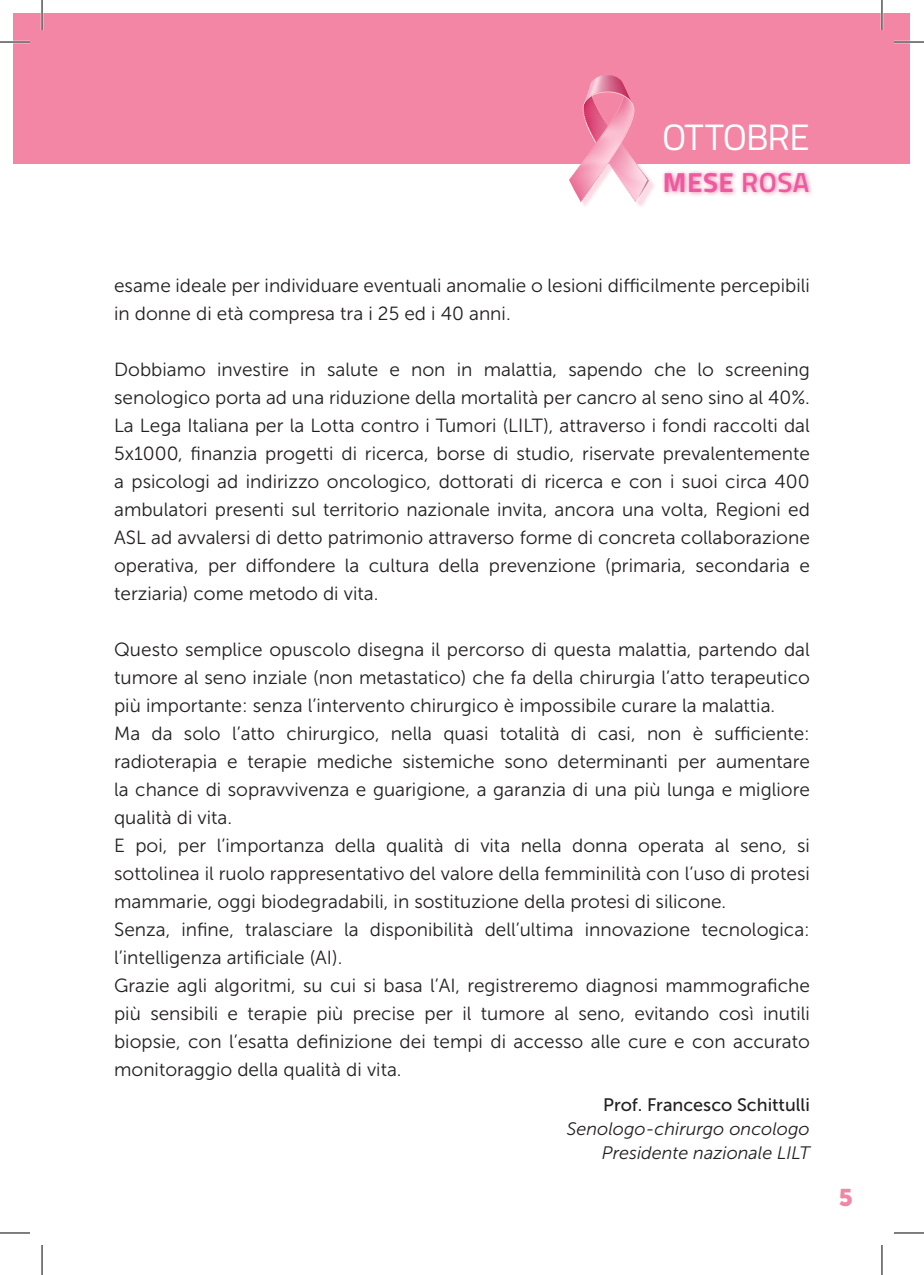
<style>
.page{position:relative;width:924px;height:1275px;background:#fff}
.page>*{position:absolute;margin:0;border:0;box-sizing:border-box;transform-origin:0 0}
.t1{font:36.6px "Titillium";letter-spacing:-.035em;color:#fff}
.t2{font:700 27.6px "Titillium";color:#ef59a1}
.t3{font:24px "Museo Sans 900";color:#f386a4}
.t4{font:19px/28px "Museo Sans 300";color:#231f20;text-align:justify}
.t5{font:italic 18px "Museo Sans 300";color:#231f20}
.t6{font:18px "Museo Sans 500";color:#231f20}
.s1{font-weight:600}
</style>
<div class="page">
<div style="left:14px;top:14px;width:895px;height:150px;background:#f386a4"></div>
<div style="left:570px;top:76px;width:85px;height:132px;background:#f38aaa;opacity:.3"></div>
<img style="left:647px;top:91px;width:2px;height:111px">
<svg style="left:569px;top:75px;width:78px;height:127px"></svg>
<svg style="left:663px;top:170px;width:149px;height:26px"></svg>
<hr style="left:0;top:41px;width:30px;height:2px;background:#fff">
<hr style="left:893px;top:41px;width:30px;height:2px;background:#fff">
<hr style="left:41px;top:0;width:2px;height:30px;background:#fff">
<hr style="left:880px;top:0;width:2px;height:30px;background:#fff">
<hr style="left:0;top:42px;width:30px;height:1px;background:#000">
<hr style="left:893px;top:42px;width:30px;height:1px;background:#000">
<hr style="left:0;top:1232px;width:30px;height:1px;background:#000">
<hr style="left:893px;top:1232px;width:30px;height:1px;background:#000">
<hr style="left:42px;top:0;width:1px;height:30px;background:#000">
<hr style="left:42px;top:1245px;width:1px;height:30px;background:#000">
<hr style="left:881px;top:0;width:1px;height:30px;background:#000">
<hr style="left:881px;top:1245px;width:1px;height:30px;background:#000">
<p class="t1" style="left:662px;top:111px;width:149px">OTTOBRE</p>
<p class="t2" style="left:662px;top:161px;width:148px">MESE <span class="s1">ROSA</span></p>
<p class="t4" style="left:114px;top:271px;width:697px">esame ideale per individuare eventuali anomalie o lesioni difficilmente percepibili in donne di età compresa tra i 25 ed i 40 anni.</p>
<p class="t4" style="left:114px;top:355px;width:697px">Dobbiamo investire in salute e non in malattia, sapendo che lo screening senologico porta ad una riduzione della mortalità per cancro al seno sino al 40%.</p>
<p class="t4" style="left:114px;top:411px;width:697px">La Lega Italiana per la Lotta contro i Tumori (LILT), attraverso i fondi raccolti dal 5x1000, finanzia progetti di ricerca, borse di studio, riservate prevalentemente a psicologi ad indirizzo oncologico, dottorati di ricerca e con i suoi circa 400 ambulatori presenti sul territorio nazionale invita, ancora una volta, Regioni ed ASL ad avvalersi di detto patrimonio attraverso forme di concreta collaborazione operativa, per diffondere la cultura della prevenzione (primaria, secondaria e terziaria) come metodo di vita.</p>
<p class="t4" style="left:114px;top:635px;width:697px">Questo semplice opuscolo disegna il percorso di questa malattia, partendo dal tumore al seno inziale (non metastatico) che fa della chirurgia l’atto terapeutico più importante: senza l’intervento chirurgico è impossibile curare la malattia.</p>
<p class="t4" style="left:114px;top:719px;width:697px">Ma da solo l’atto chirurgico, nella quasi totalità di casi, non è sufficiente: radioterapia e terapie mediche sistemiche sono determinanti per aumentare la chance di sopravvivenza e guarigione, a garanzia di una più lunga e migliore qualità di vita.</p>
<p class="t4" style="left:114px;top:831px;width:697px">E poi, per l’importanza della qualità di vita nella donna operata al seno, si sottolinea il ruolo rappresentativo del valore della femminilità con l’uso di protesi mammarie, oggi biodegradabili, in sostituzione della protesi di silicone.</p>
<p class="t4" style="left:114px;top:915px;width:697px">Senza, infine, tralasciare la disponibilità dell’ultima innovazione tecnologica: l’intelligenza artificiale (AI).</p>
<p class="t4" style="left:114px;top:971px;width:697px">Grazie agli algoritmi, su cui si basa l’AI, registreremo diagnosi mammografiche più sensibili e terapie più precise per il tumore al seno, evitando così inutili biopsie, con l’esatta definizione dei tempi di accesso alle cure e con accurato monitoraggio della qualità di vita.</p>
<p class="t6" style="left:602px;top:1095px;width:208px">Prof. Francesco Schittulli</p>
<p class="t5" style="left:566px;top:1119px;width:244px">Senologo-chirurgo oncologo</p>
<p class="t5" style="left:601px;top:1143px;width:209px">Presidente nazionale LILT</p>
<p class="t3" style="left:838px;top:1184px;width:16px">5</p>
</div>
